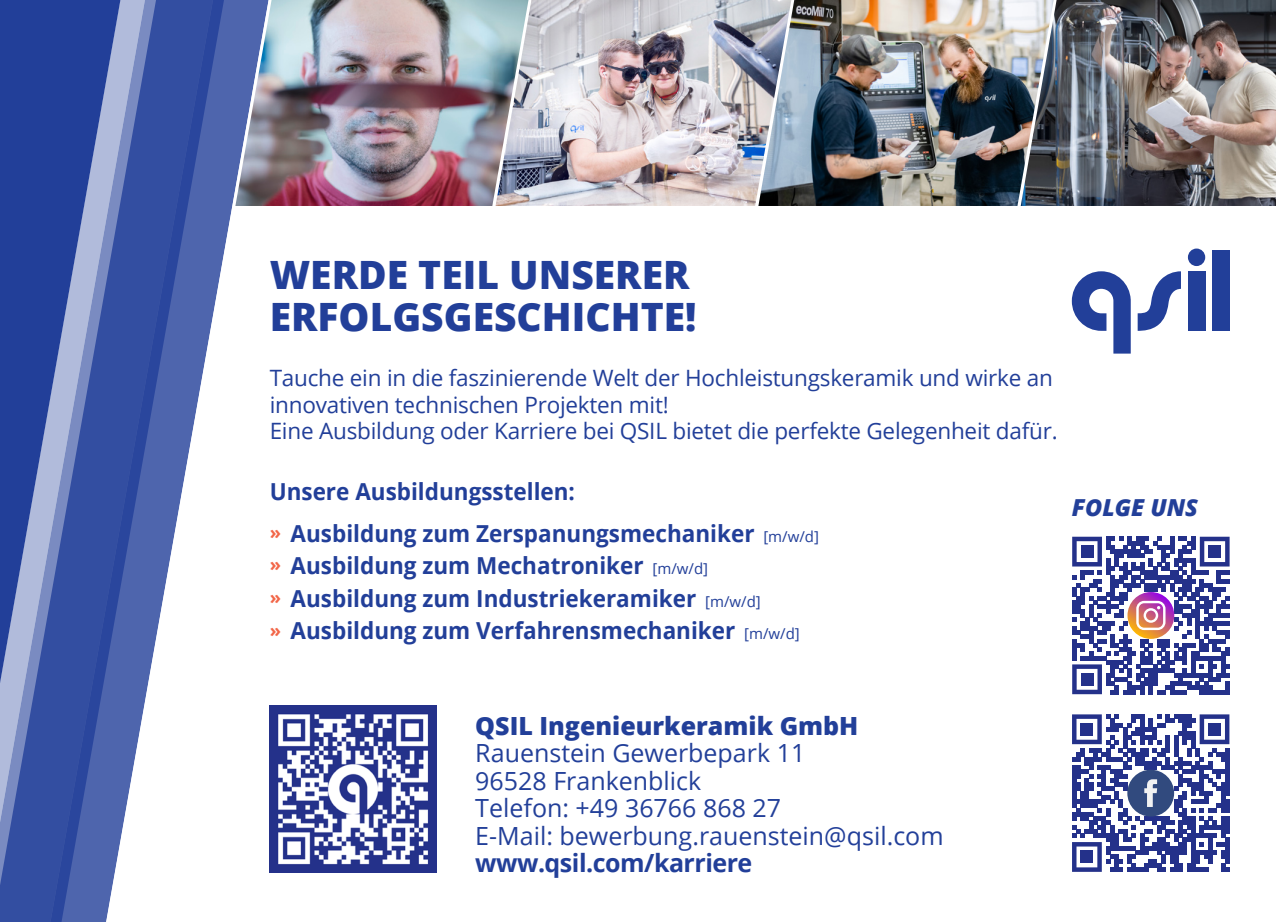
<style>
.page{position:relative;width:1276px;height:922px;background:#fff}
.page>*{position:absolute;margin:0;border:0;box-sizing:border-box;transform-origin:0 0}
.t1{font:800 39px "Open Sans";color:#223f99}
.t2{font:25px "Open Sans";color:#223f99}
.t3{font:800 25px "Open Sans";color:#223f99}
.t4{font:700 25px "Open Sans";letter-spacing:-.02em;color:#223f99}
.t5{font:700 23.5px "Open Sans";color:#223f99;scale:.96 1}
.t6{font:italic 800 23.5px "Open Sans";color:#223f99}
.t7{font:22.5px "Open Sans";letter-spacing:-.01em;color:#223f99}
.s1{font-size:18.5px;color:#f26648}
.s2{font-weight:400;font-size:15px}
</style>
<div class="page">
<img style="left:794px;top:0;width:221px;height:206px">
<img style="left:532px;top:0;width:220px;height:206px">
<img style="left:1057px;top:0;width:219px;height:206px">
<img style="left:273px;top:0;width:216px;height:206px">
<div style="left:1212px;top:250px;width:17px;height:81px;background:#223f99"></div>
<div style="left:1188px;top:271px;width:17px;height:60px;background:#223f99"></div>
<div style="left:1188px;top:248px;width:17px;height:18px;background:#223f99;border-radius:50%"></div>
<svg style="left:1071px;top:271px;width:59px;height:82px"></svg>
<svg style="left:1137px;top:271px;width:44px;height:60px"></svg>
<img style="left:273px;top:705px;width:163px;height:167px">
<svg style="left:1072px;top:536px;width:157px;height:158px"></svg>
<svg style="left:1072px;top:714px;width:157px;height:157px"></svg>
<svg style="left:0;top:0;width:33px;height:921px;background:#4059a6"></svg>
<svg style="left:33px;top:0;width:240px;height:921px;background:#4960aa"></svg>
<img style="left:1015px;top:0;width:42px;height:206px">
<img style="left:752px;top:0;width:42px;height:206px">
<img style="left:489px;top:0;width:43px;height:206px">
<svg style="left:106px;top:0;width:166px;height:921px"></svg>
<p class="t1" style="left:270px;top:245px;width:421px">WERDE TEIL UNSERER</p>
<p class="t1" style="left:270px;top:287px;width:428px">ERFOLGSGESCHICHTE!</p>
<p class="t7" style="left:270px;top:362px;width:784px">Tauche ein in die faszinierende Welt der Hochleistungskeramik und wirke an</p>
<p class="t7" style="left:270px;top:389px;width:400px">innovativen technischen Projekten mit!</p>
<p class="t7" style="left:270px;top:415px;width:789px">Eine Ausbildung oder Karriere bei QSIL bietet die perfekte Gelegenheit dafür.</p>
<p class="t5" style="left:270px;top:474px;width:319px">Unsere Ausbildungsstellen:</p>
<p class="t5" style="left:270px;top:516px;width:574px"><span class="s1">»</span> Ausbildung zum Zerspanungsmechaniker <span class="s2">[m/w/d]</span></p>
<p class="t5" style="left:270px;top:549px;width:458px"><span class="s1">»</span> Ausbildung zum Mechatroniker <span class="s2">[m/w/d]</span></p>
<p class="t5" style="left:270px;top:581px;width:513px"><span class="s1">»</span> Ausbildung zum Industriekeramiker <span class="s2">[m/w/d]</span></p>
<p class="t5" style="left:270px;top:614px;width:554px"><span class="s1">»</span> Ausbildung zum Verfahrensmechaniker <span class="s2">[m/w/d]</span></p>
<p class="t6" style="left:1071px;top:489px;width:128px">FOLGE UNS</p>
<p class="t3" style="left:475px;top:706px;width:384px">QSIL Ingenieurkeramik GmbH</p>
<p class="t2" style="left:475px;top:735px;width:331px">Rauenstein Gewerbepark 11</p>
<p class="t2" style="left:475px;top:763px;width:227px">96528 Frankenblick</p>
<p class="t2" style="left:475px;top:790px;width:307px">Telefon: +49 36766 868 27</p>
<p class="t2" style="left:475px;top:818px;width:470px">E-Mail: bewerbung.rauenstein@qsil.com</p>
<p class="t4" style="left:475px;top:845px;width:278px">www.qsil.com/karriere</p>
</div>
